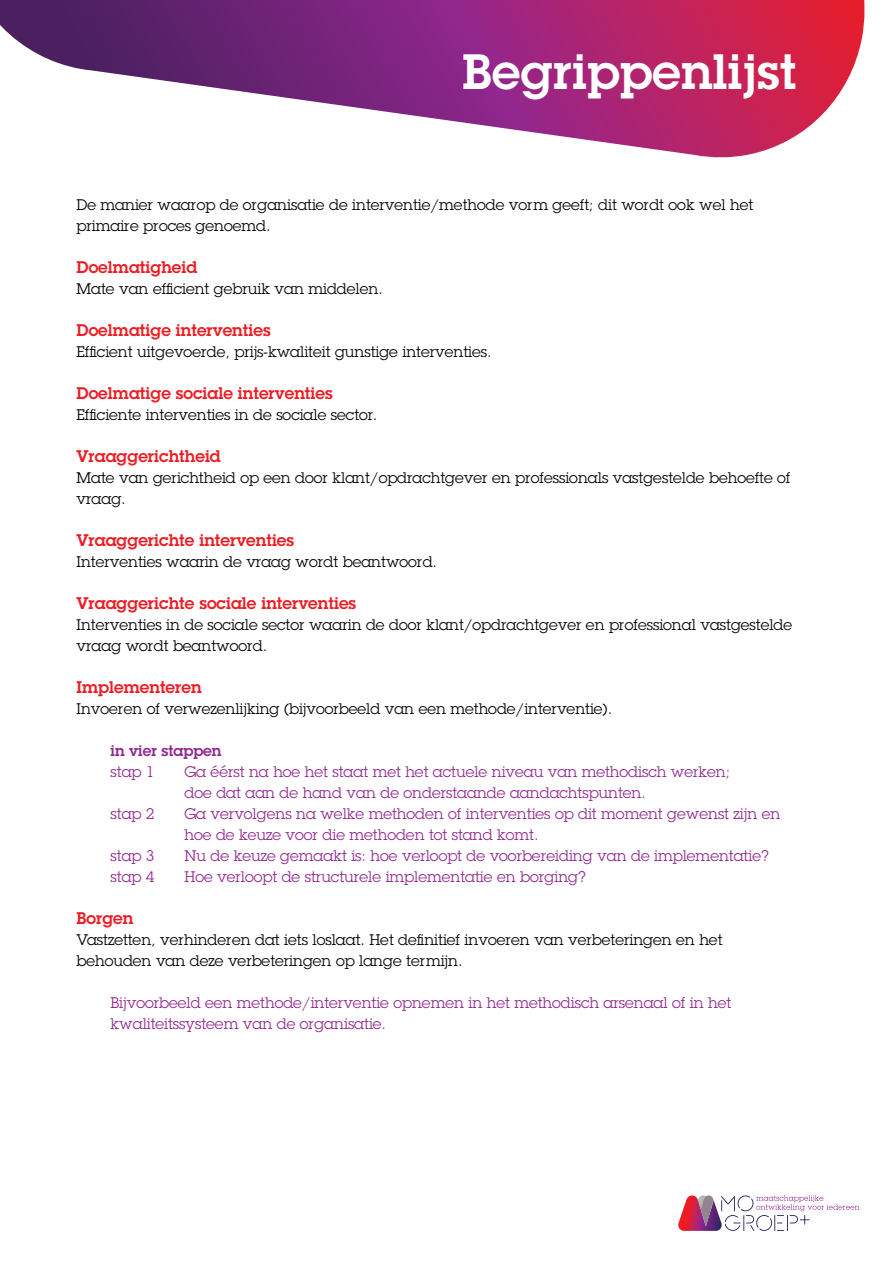
<style>
.page{position:relative;width:893px;height:1263px;background:#fff}
.page>*{position:absolute;margin:0;border:0;box-sizing:border-box;transform-origin:0 0}
.t1{font:600 48.6px "Lubalin Graph";letter-spacing:.01em;color:#fff}
.t2{font:600 16.5px "Lubalin Graph";color:#ed1d24}
.t3{font:15px/21px "Lubalin Graph";color:#000}
.t4{font:15px/21px "Lubalin Graph";color:#92278f}
.t5{font:600 15px "Lubalin Graph";color:#92278f}
</style>
<div class="page">
<svg style="left:0;top:0;width:865px;height:158px"></svg>
<svg style="left:678px;top:1195px;width:181px;height:36px"></svg>
<h1 class="t1" style="left:463px;top:39px;width:335px">Begrippenlijst</h1>
<p class="t3" style="left:77px;top:194px;width:678px">De manier waarop de organisatie de interventie/methode vorm geeft; dit wordt ook wel het primaire proces genoemd.</p>
<p class="t2" style="left:77px;top:256px;width:122px">Doelmatigheid</p>
<p class="t3" style="left:77px;top:278px;width:308px">Mate van efficient gebruik van middelen.</p>
<p class="t2" style="left:77px;top:319px;width:196px">Doelmatige interventies</p>
<p class="t3" style="left:77px;top:341px;width:417px">Efficient uitgevoerde, prijs-kwaliteit gunstige interventies.</p>
<p class="t2" style="left:77px;top:382px;width:258px">Doelmatige sociale interventies</p>
<p class="t3" style="left:77px;top:404px;width:302px">Efficiente interventies in de sociale sector.</p>
<p class="t2" style="left:77px;top:445px;width:146px">Vraaggerichtheid</p>
<p class="t3" style="left:77px;top:467px;width:715px">Mate van gerichtheid op een door klant/opdrachtgever en professionals vastgestelde behoefte of vraag.</p>
<p class="t2" style="left:77px;top:529px;width:219px">Vraaggerichte interventies</p>
<p class="t3" style="left:77px;top:551px;width:362px">Interventies waarin de vraag wordt beantwoord.</p>
<p class="t2" style="left:77px;top:592px;width:281px">Vraaggerichte sociale interventies</p>
<p class="t3" style="left:77px;top:614px;width:717px">Interventies in de sociale sector waarin de door klant/opdrachtgever en professional vastgestelde vraag wordt beantwoord.</p>
<p class="t2" style="left:77px;top:676px;width:127px">Implementeren</p>
<p class="t3" style="left:77px;top:698px;width:537px">Invoeren of verwezenlijking (bijvoorbeeld van een methode/interventie).</p>
<p class="t5" style="left:111px;top:741px;width:112px">in vier stappen</p>
<p class="t4" style="left:111px;top:761px;width:46px">stap 1</p>
<p class="t4" style="left:185px;top:761px;width:547px">Ga éérst na hoe het staat met het actuele niveau van methodisch werken; doe dat aan de hand van de onderstaande aandachtspunten.</p>
<p class="t4" style="left:111px;top:803px;width:46px">stap 2</p>
<p class="t4" style="left:185px;top:803px;width:597px">Ga vervolgens na welke methoden of interventies op dit moment gewenst zijn en hoe de keuze voor die methoden tot stand komt.</p>
<p class="t4" style="left:111px;top:845px;width:46px">stap 3</p>
<p class="t4" style="left:185px;top:845px;width:586px">Nu de keuze gemaakt is: hoe verloopt de voorbereiding van de implementatie?</p>
<p class="t4" style="left:111px;top:866px;width:46px">stap 4</p>
<p class="t4" style="left:185px;top:866px;width:403px">Hoe verloopt de structurele implementatie en borging?</p>
<p class="t2" style="left:77px;top:907px;width:58px">Borgen</p>
<p class="t3" style="left:77px;top:929px;width:647px">Vastzetten, verhinderen dat iets loslaat. Het definitief invoeren van verbeteringen en het behouden van deze verbeteringen op lange termijn.</p>
<p class="t4" style="left:111px;top:992px;width:622px">Bijvoorbeeld een methode/interventie opnemen in het methodisch arsenaal of in het kwaliteitssysteem van de organisatie.</p>
</div>
